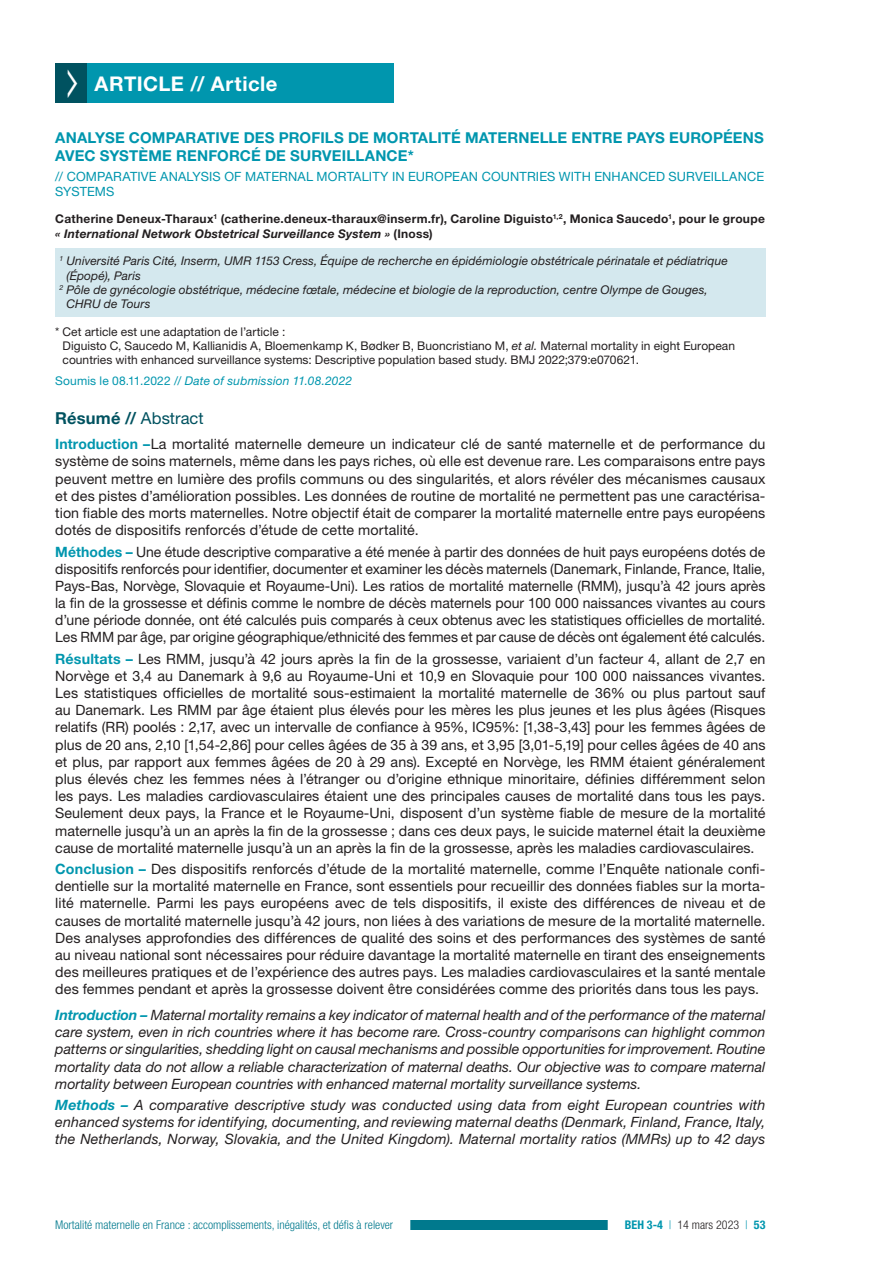
<style>
.page{position:relative;width:893px;height:1263px;background:#fff}
.page>*{position:absolute;margin:0;border:0;box-sizing:border-box;transform-origin:0 0}
.t1{font:700 20.25px "Helvetica Neue LT Std";letter-spacing:.025em;color:#fff}
.t2{font:700 16.5px "Helvetica Neue LT Std";letter-spacing:.01em;color:#005260}
.t3{font:700 15px/18px "Helvetica Neue LT Std";letter-spacing:.01em;color:#0096ae}
.t4{font:14.25px/17.1px "Helvetica Neue LT Std";letter-spacing:.005em;color:#231f20;text-align:justify}
.t5{font:italic 14.25px/17.1px "Helvetica Neue LT Std";color:#231f20;text-align:justify}
.t6{font:12.75px/15.3px "Helvetica Neue LT Std";letter-spacing:.01em;color:#0096ae}
.t7{font:12px/14.4px "Helvetica Neue LT Std";letter-spacing:.005em;color:#231f20}
.t8{font:italic 12px "Helvetica Neue LT Std";letter-spacing:.01em;color:#231f20}
.t9{font:700 12px/14.4px "Helvetica Neue LT Std";letter-spacing:.025em;color:#231f20}
.t10{font:300 condensed 12px "Helvetica Neue LT Std";color:#00798d}
.t11{font:italic 12px "Helvetica Neue LT Std";letter-spacing:.015em;color:#0096ae}
.t12{font:300 condensed 12px "Helvetica Neue LT Std";color:#231f20}
.s1{font-style:italic}
.s2{font-style:normal}
.s3{font-weight:400}
.s4{font-weight:700;color:#0096ae}
.s5{color:#0096ae}
</style>
<div class="page">
<div style="left:55px;top:1220px;width:596px;height:10px;background:#00798d"></div>
<div style="left:38px;top:1218px;width:372px;height:13px;background:#fff"></div>
<div style="left:608px;top:1219px;width:175px;height:12px;background:#fff"></div>
<div style="left:87px;top:64px;width:306px;height:39px;background:#0096ae"></div>
<div style="left:55px;top:248px;width:710px;height:69px;background:#d4e8ee"></div>
<div style="left:55px;top:64px;width:32px;height:39px;background:#005260"></div>
<h1 class="t1" style="left:95px;top:71px;width:184px">ARTICLE // Article</h1>
<p class="t3" style="left:55px;top:128px;width:710px">ANALYSE COMPARATIVE DES PROFILS DE MORTALITÉ MATERNELLE ENTRE PAYS EUROPÉENS<br>AVEC SYSTÈME RENFORCÉ DE SURVEILLANCE*</p>
<p class="t6" style="left:55px;top:168px;width:710px">// COMPARATIVE ANALYSIS OF MATERNAL MORTALITY IN EUROPEAN COUNTRIES WITH ENHANCED SURVEILLANCE<br>SYSTEMS</p>
<p class="t9" style="left:55px;top:212px;width:711px">Catherine Deneux-Tharaux<sup>1</sup> (catherine.deneux-tharaux@inserm.fr), Caroline Diguisto<sup>1,2</sup>, Monica Saucedo<sup>1</sup>, pour le groupe <span class="s1">« International Network Obstetrical Surveillance System »</span> (Inoss)</p>
<p class="t8" style="left:60px;top:254px;width:670px"><sup>1</sup> Université Paris Cité, Inserm, UMR 1153 Cress, Équipe de recherche en épidémiologie obstétricale périnatale et pédiatrique</p>
<p class="t8" style="left:67px;top:268px;width:76px">(Épopé), Paris</p>
<p class="t8" style="left:60px;top:282px;width:650px"><sup>2</sup> Pôle de gynécologie obstétrique, médecine fœtale, médecine et biologie de la reproduction, centre Olympe de Gouges,</p>
<p class="t8" style="left:67px;top:297px;width:85px">CHRU de Tours</p>
<p class="t7" style="left:62px;top:324px;width:674px;text-indent:-7px">* Cet article est une adaptation de l’article :<br>Diguisto C, Saucedo M, Kallianidis A, Bloemenkamp K, Bødker B, Buoncristiano M, <span class="s1">et al.</span> Maternal mortality in eight European countries with enhanced surveillance systems: Descriptive population based study. BMJ 2022;379:e070621.</p>
<p class="t11" style="left:55px;top:374px;width:298px"><span class="s2">Soumis le 08.11.2022 //</span> Date of submission 11.08.2022</p>
<p class="t2" style="left:55px;top:407px;width:150px">Résumé // <span class="s3">Abstract</span></p>
<p class="t4" style="left:55px;top:435px;width:712px"><span class="s4">Introduction –</span>La mortalité maternelle demeure un indicateur clé de santé maternelle et de performance du système de soins maternels, même dans les pays riches, où elle est devenue rare. Les comparaisons entre pays peuvent mettre en lumière des profils communs ou des singularités, et alors révéler des mécanismes causaux et des pistes d’amélioration possibles. Les données de routine de mortalité ne permettent pas une caractérisa&shy;tion fiable des morts maternelles. Notre objectif était de comparer la mortalité maternelle entre pays européens dotés de dispositifs renforcés d’étude de cette mortalité.</p>
<p class="t4" style="left:55px;top:543px;width:712px"><span class="s4">Méthodes –</span> Une étude descriptive comparative a été menée à partir des données de huit pays européens dotés de dispositifs renforcés pour identifier, documenter et examiner les décès maternels (Danemark, Finlande, France, Italie, Pays-Bas, Norvège, Slovaquie et Royaume-Uni). Les ratios de mortalité maternelle (RMM), jusqu’à 42 jours après la fin de la grossesse et définis comme le nombre de décès maternels pour 100 000 naissances vivantes au cours d’une période donnée, ont été calculés puis comparés à ceux obtenus avec les statistiques officielles de mortalité.<br>Les RMM par âge, par origine géographique/ethnicité des femmes et par cause de décès ont également été calculés.</p>
<p class="t4" style="left:55px;top:650px;width:712px"><span class="s4">Résultats –</span> Les RMM, jusqu’à 42 jours après la fin de la grossesse, variaient d’un facteur 4, allant de 2,7 en Norvège et 3,4 au Danemark à 9,6 au Royaume-Uni et 10,9 en Slovaquie pour 100 000 naissances vivantes.<br>Les statistiques officielles de mortalité sous-estimaient la mortalité maternelle de 36% ou plus partout sauf au Danemark. Les RMM par âge étaient plus élevés pour les mères les plus jeunes et les plus âgées (Risques relatifs (RR) poolés : 2,17, avec un intervalle de confiance à 95%, IC95%: [1,38-3,43] pour les femmes âgées de plus de 20 ans, 2,10 [1,54-2,86] pour celles âgées de 35 à 39 ans, et 3,95 [3,01-5,19] pour celles âgées de 40 ans et plus, par rapport aux femmes âgées de 20 à 29 ans). Excepté en Norvège, les RMM étaient généralement plus élevés chez les femmes nées à l’étranger ou d’origine ethnique minoritaire, définies différemment selon les pays. Les maladies cardiovasculaires étaient une des principales causes de mortalité dans tous les pays.<br>Seulement deux pays, la France et le Royaume-Uni, disposent d’un système fiable de mesure de la mortalité maternelle jusqu’à un an après la fin de la grossesse ; dans ces deux pays, le suicide maternel était la deuxième cause de mortalité maternelle jusqu’à un an après la fin de la grossesse, après les maladies cardiovasculaires.</p>
<p class="t4" style="left:55px;top:860px;width:712px"><span class="s4">Conclusion –</span> Des dispositifs renforcés d’étude de la mortalité maternelle, comme l’Enquête nationale confi&shy;dentielle sur la mortalité maternelle en France, sont essentiels pour recueillir des données fiables sur la morta&shy;lité maternelle. Parmi les pays européens avec de tels dispositifs, il existe des différences de niveau et de causes de mortalité maternelle jusqu’à 42 jours, non liées à des variations de mesure de la mortalité maternelle.<br>Des analyses approfondies des différences de qualité des soins et des performances des systèmes de santé au niveau national sont nécessaires pour réduire davantage la mortalité maternelle en tirant des enseignements des meilleures pratiques et de l’expérience des autres pays. Les maladies cardiovasculaires et la santé mentale des femmes pendant et après la grossesse doivent être considérées comme des priorités dans tous les pays.</p>
<p class="t5" style="left:55px;top:1006px;width:712px"><span class="s4">Introduction –</span> Maternal mortality remains a key indicator of maternal health and of the performance of the maternal care system, even in rich countries where it has become rare. Cross-country comparisons can highlight common patterns or singularities, shedding light on causal mechanisms and possible opportunities for improvement. Routine mortality data do not allow a reliable characterization of maternal deaths. Our objective was to compare maternal mortality between European countries with enhanced maternal mortality surveillance systems.</p>
<p class="t5" style="left:55px;top:1096px;width:712px"><span class="s4">Methods –</span> A comparative descriptive study was conducted using data from eight European countries with enhanced systems for identifying, documenting, and reviewing maternal deaths (Denmark, Finland, France, Italy, the Netherlands, Norway, Slovakia, and the United Kingdom). Maternal mortality ratios (MMRs) up to 42 days</p>
<p class="t10" style="left:55px;top:1218px;width:339px">Mortalité maternelle en France : accomplissements, inégalités, et défis à relever</p>
<p class="t12" style="left:625px;top:1218px;width:142px"><span class="s4">BEH 3-4</span> <span class="s5">|</span> 14 mars 2023 <span class="s5">|</span> <span class="s4">53</span></p>
</div>
